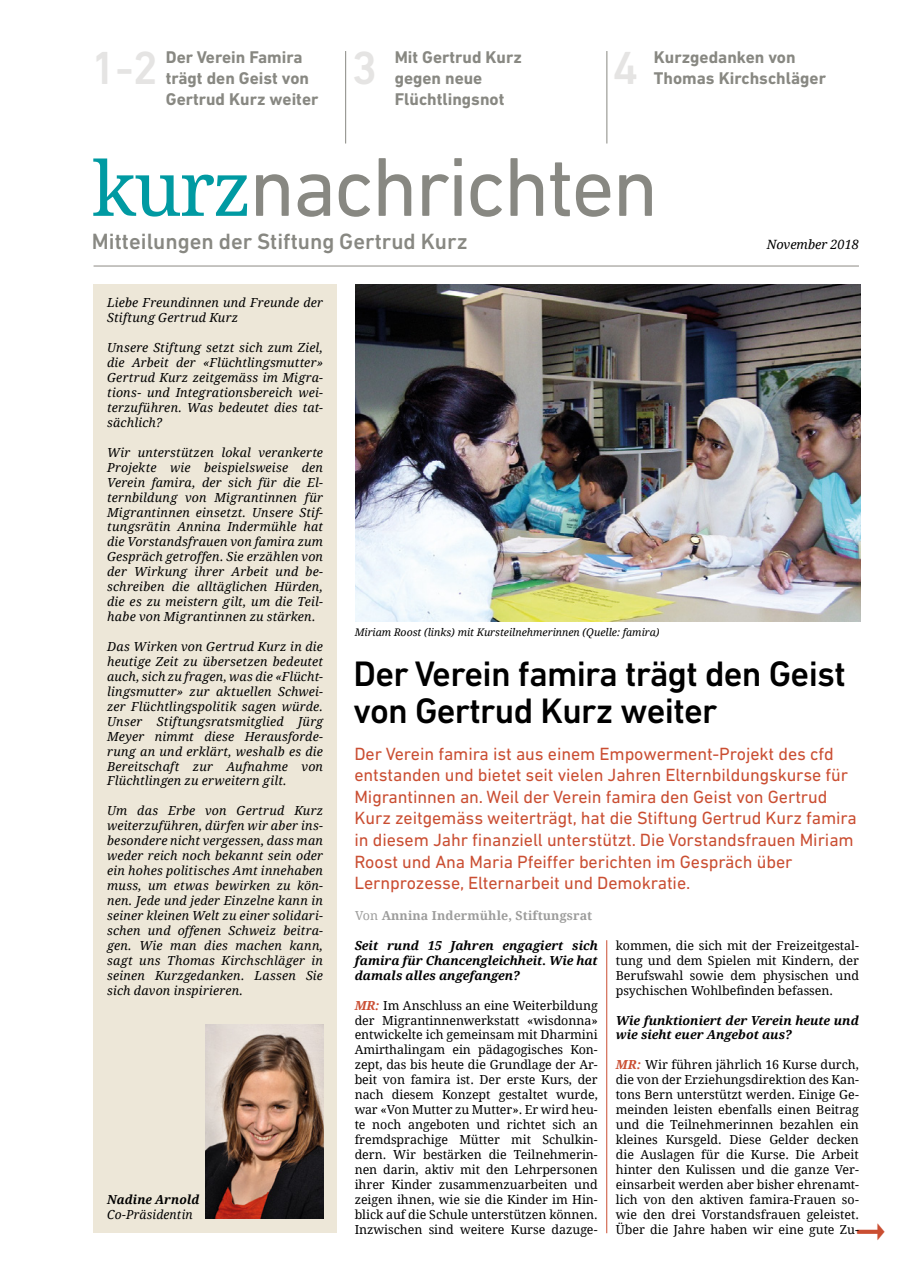
<style>
.page{position:relative;width:910px;height:1280px;background:#fff}
.page>*{position:absolute;margin:0;border:0;box-sizing:border-box;transform-origin:0 0}
.t1{font:84.9px "DIN Next LT Pro";letter-spacing:-.03em;color:#888882}
.t2{font:500 47.25px "DIN Next LT Pro";color:#e5e4e3}
.t3{font:500 36px/37.5px "DIN Next LT Pro";letter-spacing:-.02em;color:#000}
.t4{font:500 22.5px "DIN Next LT Pro";color:#888882}
.t5{font:18px/21.6px "DIN Next LT Pro";letter-spacing:-.005em;color:#ca4e32}
.t6{font:700 17.25px/20.7px "DIN Next LT Pro";color:#888882}
.t7{font:italic 12.75px "Droid Serif";color:#000}
.t8{font:italic 12.45px/15px "Droid Serif";letter-spacing:.015em;color:#000;text-align:justify}
.t9{font:12.45px/15px "Droid Serif";letter-spacing:-.005em;color:#000;text-align:justify}
.t10{font:italic 700 12.45px/15px "Droid Serif";color:#000;text-align:justify}
.t11{font:700 12.45px "Droid Serif";letter-spacing:.01em;color:#9d9d9c}
.t12{font:italic 10.5px "Droid Serif";color:#000}
.s1{font-family:"Droid Serif";font-size:75.45px;color:#009aa2}
.s2{font-weight:400}
.s3{font-weight:700;font-style:italic;color:#ca4e32}
</style>
<div class="page">
<div style="left:94px;top:284px;width:243px;height:949px;background:#ede7d8"></div>
<hr style="left:94px;top:265px;width:765px;height:2px;background:#c0bebb">
<hr style="left:345px;top:51px;width:1px;height:93px;background:#888882">
<hr style="left:606px;top:51px;width:1px;height:93px;background:#888882">
<hr style="left:606px;top:940px;width:1px;height:293px;background:#ca4e32">
<img style="left:205px;top:1024px;width:118px;height:195px">
<img style="left:355px;top:285px;width:506px;height:336px">
<h2 class="t2" style="left:90px;top:40px;width:69px">1-2</h2>
<h2 class="t2" style="left:352px;top:40px;width:27px">3</h2>
<h2 class="t2" style="left:613px;top:40px;width:27px">4</h2>
<h3 class="t6" style="left:395px;top:47px;width:129px">Mit Gertrud Kurz gegen neue<br>Flüchtlingsnot</h3>
<h3 class="t6" style="left:166px;top:47px;width:154px">Der Verein Famira trägt den Geist von<br>Gertrud Kurz weiter</h3>
<h3 class="t6" style="left:654px;top:47px;width:174px">Kurzgedanken von<br>Thomas Kirchschläger</h3>
<h1 class="t1" style="left:92px;top:138px;width:568px"><span class="s1">kurz</span>nachrichten</h1>
<h3 class="t4" style="left:92px;top:228px;width:377px">Mitteilungen der Stiftung Gertrud Kurz</h3>
<p class="t7" style="left:767px;top:236px;width:94px">November 2018</p>
<p class="t8" style="left:107px;top:295px;width:217px">Liebe Freundinnen und Freunde der<br>Stiftung Gertrud Kurz</p>
<p class="t8" style="left:107px;top:340px;width:217px">Unsere Stiftung setzt sich zum Ziel, die Arbeit der «Flüchtlingsmutter» Gertrud Kurz zeitgemäss im Migra&shy;tions- und Integrationsbereich wei&shy;terzuführen. Was bedeutet dies tat&shy;sächlich?</p>
<p class="t8" style="left:107px;top:445px;width:217px">Wir unterstützen lokal verankerte Projekte wie beispielsweise den Verein famira, der sich für die El&shy;ternbildung von Migrantinnen für Migrantinnen einsetzt. Unsere Stif&shy;tungsrätin Annina Indermühle hat die Vorstandsfrauen von famira zum Gespräch getroffen. Sie erzählen von der Wirkung ihrer Arbeit und be&shy;schreiben die alltäglichen Hürden, die es zu meistern gilt, um die Teil&shy;habe von Migrantinnen zu stärken.</p>
<p class="t8" style="left:107px;top:639px;width:217px">Das Wirken von Gertrud Kurz in die heutige Zeit zu übersetzen bedeutet auch, sich zu fragen, was die «Flücht&shy;lingsmutter» zur aktuellen Schwei&shy;zer Flüchtlingspolitik sagen würde.<br>Unser Stiftungsratsmitglied Jürg Meyer nimmt diese Herausforde&shy;rung an und erklärt, weshalb es die Bereitschaft zur Aufnahme von Flüchtlingen zu erweitern gilt.</p>
<p class="t8" style="left:107px;top:803px;width:217px">Um das Erbe von Gertrud Kurz weiterzuführen, dürfen wir aber ins&shy;besondere nicht vergessen, dass man weder reich noch bekannt sein oder ein hohes politisches Amt innehaben muss, um etwas bewirken zu kön&shy;nen. Jede und jeder Einzelne kann in seiner kleinen Welt zu einer solidari&shy;schen und offenen Schweiz beitra&shy;gen. Wie man dies machen kann, sagt uns Thomas Kirchschläger in seinen Kurzgedanken. Lassen Sie sich davon inspirieren.</p>
<p class="t10" style="left:107px;top:1192px;width:94px">Nadine Arnold</p>
<p class="t8" style="left:107px;top:1207px;width:87px">Co-Präsidentin</p>
<p class="t12" style="left:355px;top:626px;width:306px">Miriam Roost (links) mit Kursteilnehmerinnen (Quelle: famira)</p>
<h3 class="t3" style="left:354px;top:654px;width:494px">Der Verein famira trägt den Geist von Gertrud Kurz weiter</h3>
<p class="t5" style="left:354px;top:742px;width:504px">Der Verein famira ist aus einem Empowerment-Projekt des cfd entstanden und bietet seit vielen Jahren Elternbildungskurse für Migrantinnen an. Weil der Verein famira den Geist von Gertrud Kurz zeitgemäss weiterträgt, hat die Stiftung Gertrud Kurz famira in diesem Jahr finanziell unterstützt. Die Vorstandsfrauen Miriam Roost und Ana Maria Pfeiffer berichten im Gespräch über Lernprozesse, Elternarbeit und Demokratie.</p>
<p class="t11" style="left:355px;top:908px;width:239px"><span class="s2">Von</span> Annina Indermühle, Stiftungsrat</p>
<p class="t10" style="left:355px;top:938px;width:245px">Seit rund 15 Jahren engagiert sich famira für Chancengleichheit. Wie hat damals alles angefangen?</p>
<p class="t9" style="left:355px;top:998px;width:245px"><span class="s3">MR:</span> Im Anschluss an eine Weiterbildung der Migrantinnenwerkstatt «wisdonna» entwickelte ich gemeinsam mit Dharmini Amirthalingam ein pädagogisches Kon&shy;zept, das bis heute die Grundlage der Ar&shy;beit von famira ist. Der erste Kurs, der nach diesem Konzept gestaltet wurde, war «Von Mutter zu Mutter». Er wird heu&shy;te noch angeboten und richtet sich an fremdsprachige Mütter mit Schulkin&shy;dern. Wir bestärken die Teilnehmerin&shy;nen darin, aktiv mit den Lehrpersonen ihrer Kinder zusammenzuarbeiten und zeigen ihnen, wie sie die Kinder im Hin&shy;blick auf die Schule unterstützen können.<br>Inzwischen sind weitere Kurse dazuge-</p>
<p class="t9" style="left:616px;top:938px;width:245px">kommen, die sich mit der Freizeitgestal&shy;tung und dem Spielen mit Kindern, der Berufswahl sowie dem physischen und psychischen Wohlbefinden befassen.</p>
<p class="t10" style="left:616px;top:1012px;width:245px">Wie funktioniert der Verein heute und wie sieht euer Angebot aus?</p>
<p class="t9" style="left:616px;top:1057px;width:245px"><span class="s3">MR:</span> Wir führen jährlich 16 Kurse durch, die von der Erziehungsdirektion des Kan&shy;tons Bern unterstützt werden. Einige Ge&shy;meinden leisten ebenfalls einen Beitrag und die Teilnehmerinnen bezahlen ein kleines Kursgeld. Diese Gelder decken die Auslagen für die Kurse. Die Arbeit hinter den Kulissen und die ganze Ver&shy;einsarbeit werden aber bisher ehrenamt&shy;lich von den aktiven famira-Frauen so&shy;wie den drei Vorstandsfrauen geleistet.<br>Über die Jahre haben wir eine gute Zu-</p>
</div>
